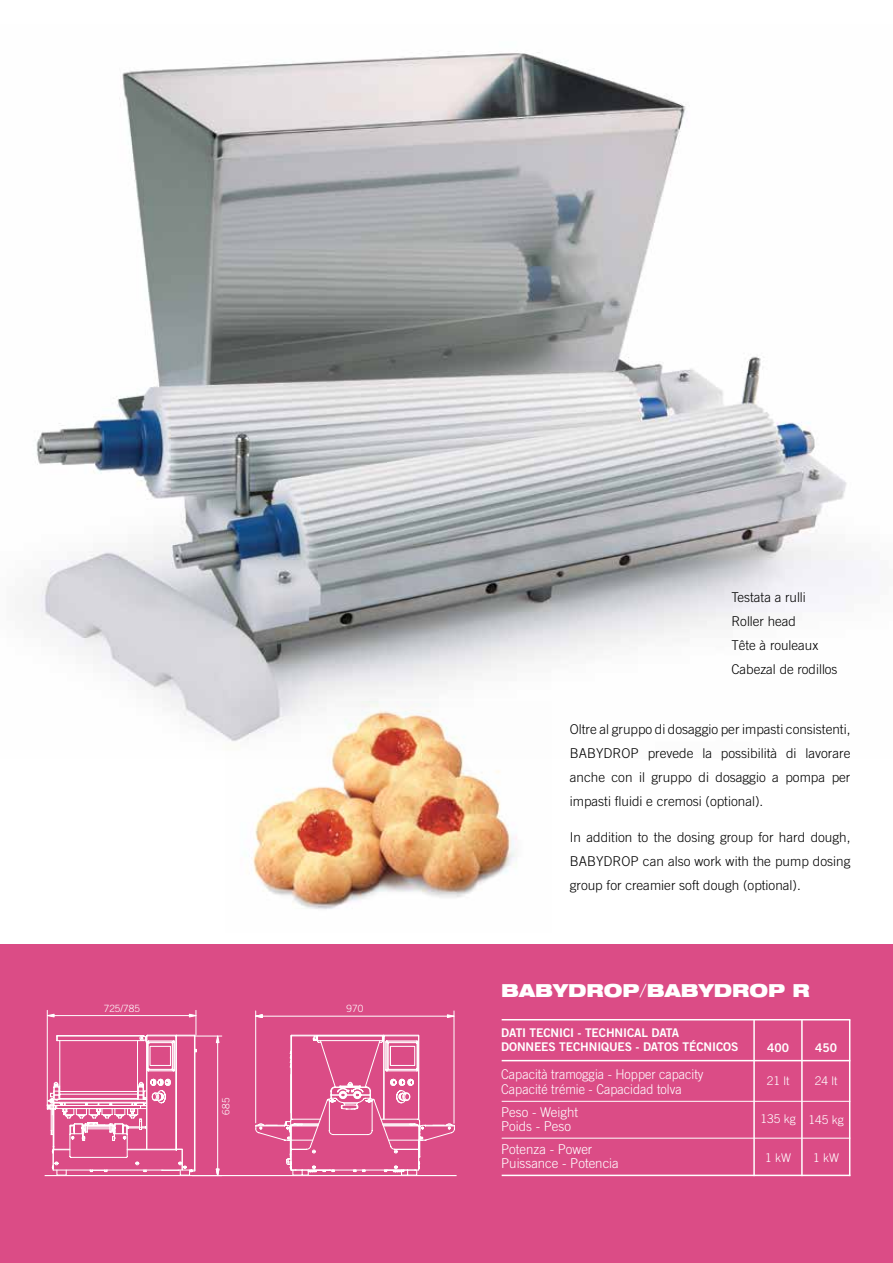
<style>
.page{position:relative;width:893px;height:1263px;background:#fff}
.page>*{position:absolute;margin:0;border:0;box-sizing:border-box;transform-origin:0 0}
.t1{font:900 expanded 18px "Helvetica Neue";color:#fff}
.t2{font:300 13.5px/24px "Trade Gothic";color:#000;text-align:justify}
.t3{font:300 13.5px/14.4px "Trade Gothic";color:#fff;scale:.94 1}
.t4{font:300 13.5px/14.4px "Trade Gothic";color:#fff}
.t5{font:12px/14.4px "Trade Gothic Bold Two";letter-spacing:-.01em;color:#fff}
.t6{font:300 12px "Trade Gothic";color:#fff}
.t7{font:300 9.9px "Trade Gothic";color:#fff}
.s1{font-weight:300}
</style>
<div class="page">
<div style="left:0;top:944px;width:893px;height:319px;background:#db4c86"></div>
<img style="left:32px;top:52px;width:839px;height:684px">
<img style="left:225px;top:702px;width:326px;height:207px">
<hr style="left:45px;top:1175px;width:412px;height:1px;background:#fff">
<svg style="left:46px;top:1010px;width:176px;height:167px"></svg>
<svg style="left:256px;top:1014px;width:7px;height:4px"></svg>
<svg style="left:447px;top:1014px;width:7px;height:4px"></svg>
<hr style="left:262px;top:1016px;width:185px;height:1px;background:#fff">
<hr style="left:255px;top:1011px;width:1px;height:112px;background:#fff">
<hr style="left:454px;top:1011px;width:1px;height:112px;background:#fff">
<svg style="left:255px;top:1034px;width:200px;height:141px"></svg>
<hr style="left:502px;top:1019px;width:348px;height:1px;background:#fff">
<hr style="left:502px;top:1060px;width:348px;height:1px;background:#fff">
<hr style="left:502px;top:1101px;width:348px;height:1px;background:#fff">
<hr style="left:502px;top:1138px;width:348px;height:1px;background:#fff">
<hr style="left:502px;top:1174px;width:348px;height:2px;background:#fff">
<hr style="left:849px;top:1020px;width:1px;height:156px;background:#fff">
<hr style="left:801px;top:1019px;width:2px;height:157px;background:#fff">
<hr style="left:753px;top:1019px;width:2px;height:157px;background:#fff">
<p class="t7" style="left:104px;top:1002px;width:38px">725/785</p>
<p class="t7" style="left:220px;top:1114px;width:18px;rotate:-90deg">685</p>
<p class="t7" style="left:347px;top:1002px;width:18px">970</p>
<p class="t2" style="left:731px;top:585px;width:108px;text-align:left">Testata a rulli<br>Roller head<br>Tête à rouleaux<br>Cabezal de rodillos</p>
<p class="t2" style="left:570px;top:716px;width:282px">Oltre al gruppo di dosaggio per impasti consistenti, BABYDROP prevede la possibilità di lavorare anche con il gruppo di dosaggio a pompa per impasti fluidi e cremosi (optional).</p>
<p class="t2" style="left:570px;top:825px;width:282px">In addition to the dosing group for hard dough, BABYDROP can also work with the pump dosing group for creamier soft dough (optional).</p>
<h1 class="t1" style="left:501px;top:979px;width:310px">BABYDROP<span class="s1">/</span>BABYDROP R</h1>
<p class="t5" style="left:501px;top:1025px;width:239px">DATI TECNICI - TECHNICAL DATA<br>DONNEES TECHNIQUES - DATOS TÉCNICOS</p>
<p class="t3" style="left:501px;top:1067px;width:217px">Capacità tramoggia - Hopper capacity<br>Capacité trémie - Capacidad tolva</p>
<p class="t4" style="left:501px;top:1104px;width:78px">Peso - Weight<br>Poids - Peso</p>
<p class="t4" style="left:501px;top:1142px;width:119px">Potenza - Power<br>Puissance - Potencia</p>
<p class="t5" style="left:767px;top:1040px;width:23px">400</p>
<p class="t5" style="left:815px;top:1040px;width:23px">450</p>
<p class="t6" style="left:767px;top:1074px;width:24px">21 lt</p>
<p class="t6" style="left:761px;top:1112px;width:37px">135 kg</p>
<p class="t6" style="left:765px;top:1150px;width:28px">1 kW</p>
<p class="t6" style="left:815px;top:1074px;width:24px">24 lt</p>
<p class="t6" style="left:808px;top:1112px;width:37px">145 kg</p>
<p class="t6" style="left:813px;top:1150px;width:28px">1 kW</p>
</div>
